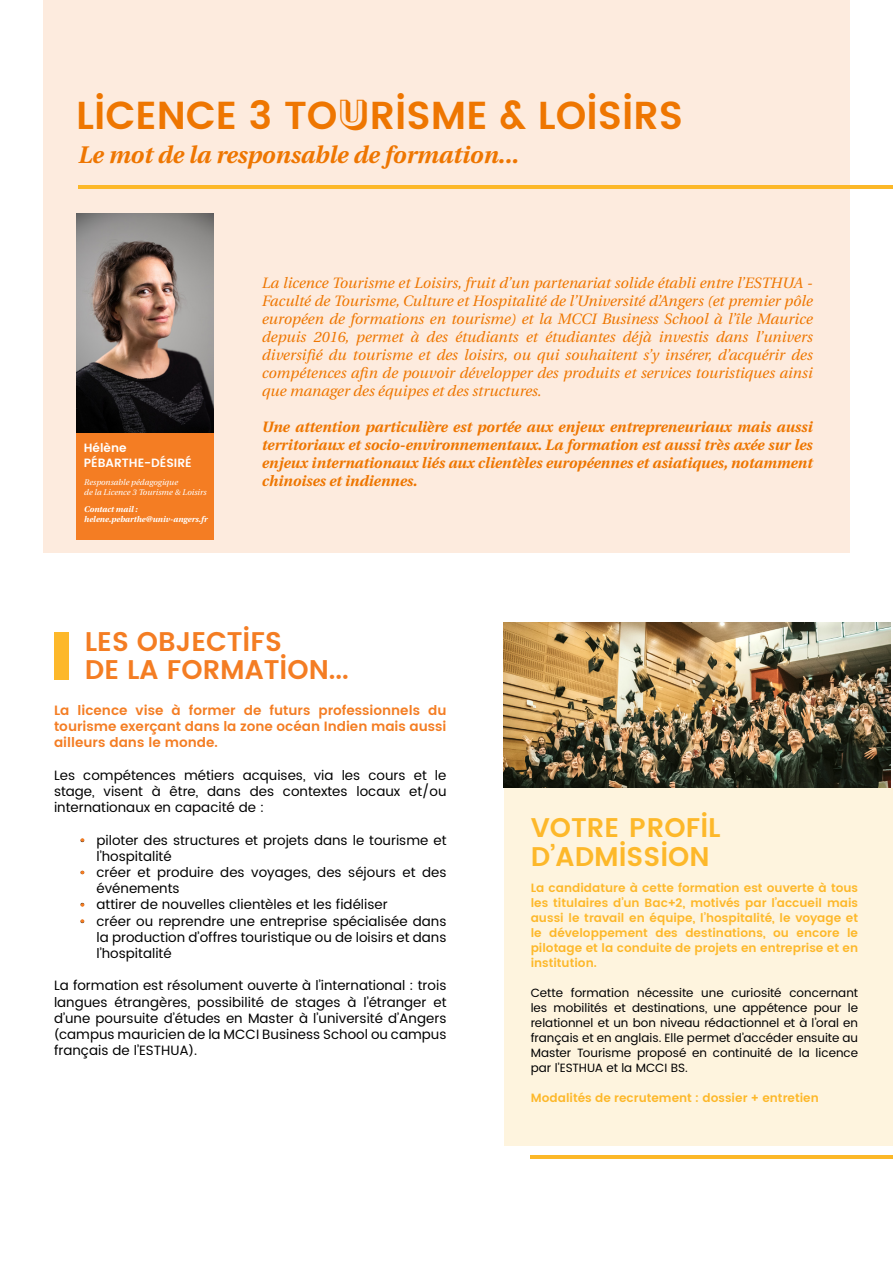
<style>
.page{position:relative;width:893px;height:1263px;background:#fff}
.page>*{position:absolute;margin:0;border:0;box-sizing:border-box;transform-origin:0 0}
.t1{font:600 39px "UA Poppins Titre";color:#ee7601}
.t2{font:600 27px "UA Poppins Titre";color:#f47d23}
.t3{font:600 27px "UA Poppins Titre";color:#fdb82a}
.t4{font:italic 600 24px "UA Poppins Texte";color:#ee7601}
.t5{font:italic 15px/18px "UA Poppins Texte";color:#ee7601;text-align:justify}
.t6{font:italic 600 15px/18px "UA Poppins Texte";color:#ee7601;text-align:justify}
.t7{font:13.5px/16.2px "UA Poppins Texte";color:#000001;text-align:justify}
.t8{font:600 13.5px/16.2px "UA Poppins Texte";color:#f47d23;text-align:justify}
.t9{font:600 12px/15px "UA Poppins Texte";color:#fdb82a;text-align:justify}
.t10{font:12px/15px "UA Poppins Texte";color:#000001;text-align:justify}
.t11{font:600 12px "UA Poppins Texte";color:#fff}
.t12{font:italic 8.25px "UA Poppins Texte";color:#fff}
.t13{font:italic 600 8.25px "UA Poppins Texte";color:#fff}
</style>
<div class="page">
<img style="left:504px;top:622px;width:386px;height:166px">
<div style="left:43px;top:0;width:807px;height:553px;background:#fdebde"></div>
<img style="left:76px;top:213px;width:137px;height:220px">
<hr style="left:79px;top:185px;width:814px;height:4px;background:#fcb828">
<div style="left:54px;top:632px;width:15px;height:47px;background:#fdb82a"></div>
<div style="left:76px;top:433px;width:137px;height:106px;background:#f47d23"></div>
<svg style="left:81px;top:838px;width:3px;height:4px"></svg>
<svg style="left:81px;top:903px;width:3px;height:4px"></svg>
<svg style="left:81px;top:919px;width:3px;height:4px"></svg>
<div style="left:504px;top:789px;width:389px;height:356px;background:#fef4de"></div>
<hr style="left:531px;top:1155px;width:362px;height:3px;background:#fcb828">
<p class="t1" style="left:76px;top:88px;width:608px">LICENCE 3 TOURISME &amp; LOISIRS</p>
<p class="t4" style="left:78px;top:135px;width:442px">Le mot de la responsable de formation...</p>
<p class="t11" style="left:84px;top:439px;width:44px">Hélène</p>
<p class="t11" style="left:84px;top:454px;width:109px">PÉBARTHE-DÉSIRÉ</p>
<p class="t12" style="left:84px;top:476px;width:95px">Responsable pédagogique</p>
<p class="t12" style="left:84px;top:486px;width:124px">de la Licence 3 Tourisme &amp; Loisirs</p>
<p class="t13" style="left:84px;top:503px;width:55px">Contact mail :</p>
<p class="t13" style="left:84px;top:513px;width:125px">helene.pebarthe@univ-angers.fr</p>
<p class="t5" style="left:261px;top:273px;width:552px">La licence Tourisme et Loisirs, fruit d’un partenariat solide établi entre l’ESTHUA - Faculté de Tourisme, Culture et Hospitalité de l’Université d’Angers (et premier pôle européen de formations en tourisme) et la MCCI Business School à l’île Maurice depuis 2016, permet à des étudiants et étudiantes déjà investis dans l’univers diversifié du tourisme et des loisirs, ou qui souhaitent s’y insérer, d’acquérir des compétences afin de pouvoir développer des produits et services touristiques ainsi que manager des équipes et des structures.</p>
<p class="t6" style="left:261px;top:417px;width:552px">Une attention particulière est portée aux enjeux entrepreneuriaux mais aussi territoriaux et socio-environnementaux. La formation est aussi très axée sur les enjeux internationaux liés aux clientèles européennes et asiatiques, notamment chinoises et indiennes.</p>
<p class="t2" style="left:85px;top:622px;width:199px">LES OBJECTIFS</p>
<p class="t2" style="left:85px;top:651px;width:265px">DE LA FORMATION...</p>
<p class="t8" style="left:54px;top:701px;width:394px">La licence vise à former de futurs professionnels du tourisme exerçant dans la zone océan Indien mais aussi ailleurs dans le monde.</p>
<p class="t7" style="left:54px;top:767px;width:394px">Les compétences métiers acquises, via les cours et le stage, visent à être, dans des contextes locaux et/ou internationaux en capacité de :</p>
<p class="t7" style="left:97px;top:832px;width:351px;text-indent:-17px">• piloter des structures et projets dans le tourisme et l’hospitalité</p>
<p class="t7" style="left:97px;top:864px;width:351px;text-indent:-17px">• créer et produire des voyages, des séjours et des événements</p>
<p class="t7" style="left:80px;top:897px;width:310px">• attirer de nouvelles clientèles et les fidéliser</p>
<p class="t7" style="left:97px;top:913px;width:351px;text-indent:-17px">• créer ou reprendre une entreprise spécialisée dans la production d’offres touristique ou de loisirs et dans l’hospitalité</p>
<p class="t7" style="left:54px;top:978px;width:394px">La formation est résolument ouverte à l’international : trois langues étrangères, possibilité de stages à l’étranger et d’une poursuite d’études en Master à l’université d’Angers (campus mauricien de la MCCI Business School ou campus français de l’ESTHUA).</p>
<p class="t3" style="left:531px;top:809px;width:191px">VOTRE PROFIL</p>
<p class="t3" style="left:531px;top:837px;width:180px">D’ADMISSION</p>
<p class="t9" style="left:531px;top:879px;width:329px">La candidature à cette formation est ouverte à tous les titulaires d’un Bac+2, motivés par l’accueil mais aussi le travail en équipe, l’hospitalité, le voyage et le développement des destinations, ou encore le pilotage et la conduite de projets en entreprise et en institution.</p>
<p class="t10" style="left:531px;top:985px;width:329px">Cette formation nécessite une curiosité concernant les mobilités et destinations, une appétence pour le relationnel et un bon niveau rédactionnel et à l’oral en français et en anglais. Elle permet d’accéder ensuite au Master Tourisme proposé en continuité de la licence par l’ESTHUA et la MCCI BS.</p>
<p class="t9" style="left:531px;top:1089px;width:290px">Modalités de recrutement : dossier + entretien</p>
</div>
